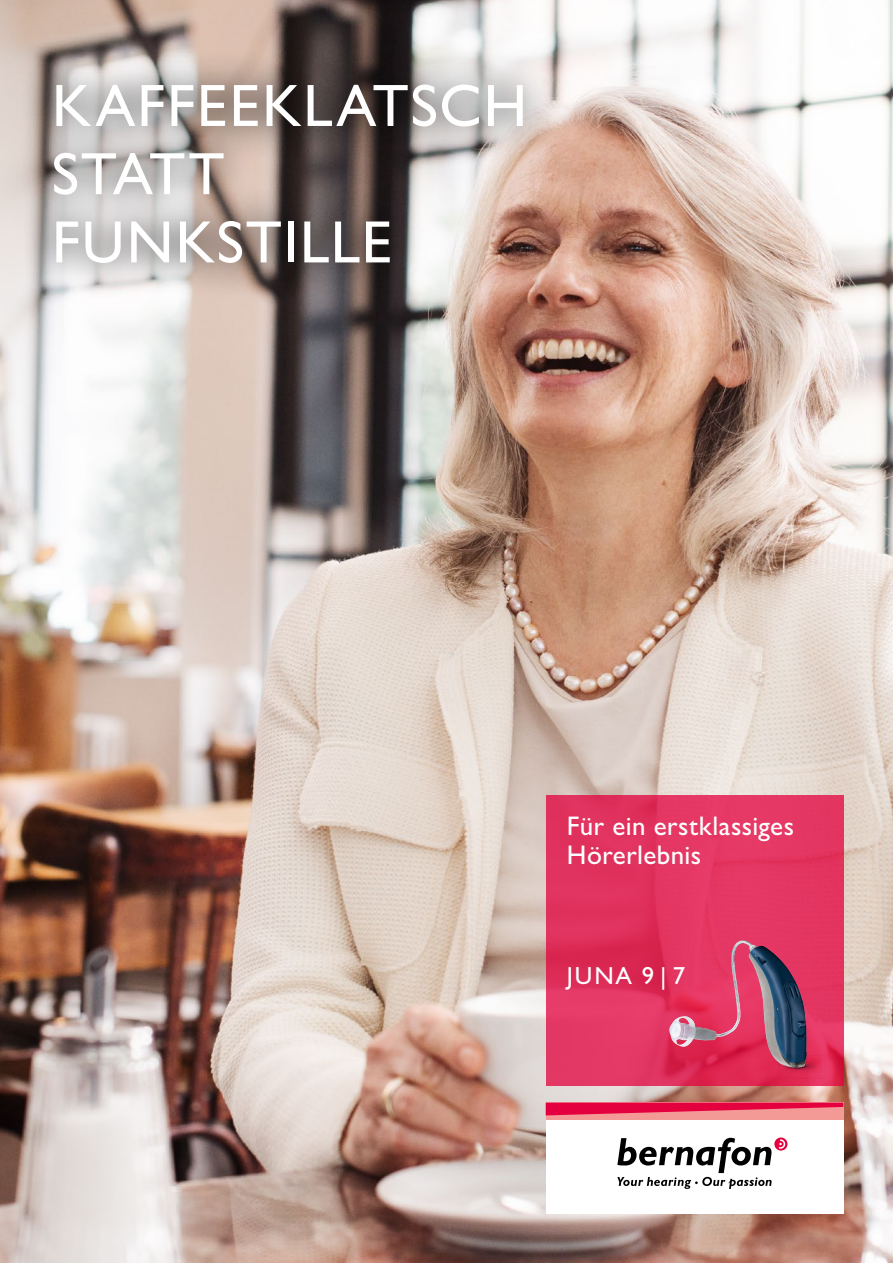
<style>
.page{position:relative;width:893px;height:1263px;background:#fff}
.page>*{position:absolute;margin:0;border:0;box-sizing:border-box;transform-origin:0 0}
.t1{font:500 60px/68.2px "Gill Sans MT Pro";letter-spacing:.03em;color:#fff}
.t2{font:500 27px/29.2px "Gill Sans MT Pro";letter-spacing:.015em;color:#fff}
.t3{font:500 24.75px "Gill Sans MT Pro";color:#fff}
</style>
<div class="page">
<img style="left:0;top:0;width:893px;height:1263px">
<div style="left:20px;top:49px;width:538px;height:249px;background:#000;opacity:.75"></div>
<svg style="left:546px;top:795px;width:297px;height:291px;background:#e23360"></svg>
<div style="left:546px;top:1111px;width:297px;height:102px;background:#fff"></div>
<div style="left:546px;top:1103px;width:297px;height:17px;background:#f39a97"></div>
<svg style="left:546px;top:1103px;width:297px;height:12px"></svg>
<svg style="left:617px;top:1137px;width:170px;height:52px"></svg>
<img style="left:657px;top:1052px;width:174px;height:32px">
<img style="left:669px;top:940px;width:138px;height:128px">
<h1 class="t1" style="left:52px;top:71px;width:477px">KAFFEEKLATSCH<br>STATT<br>FUNKSTILLE</h1>
<p class="t2" style="left:567px;top:811px;width:229px">Für ein erstklassiges<br>Hörerlebnis</p>
<p class="t3" style="left:567px;top:960px;width:120px">JUNA 9 | 7</p>
</div>
